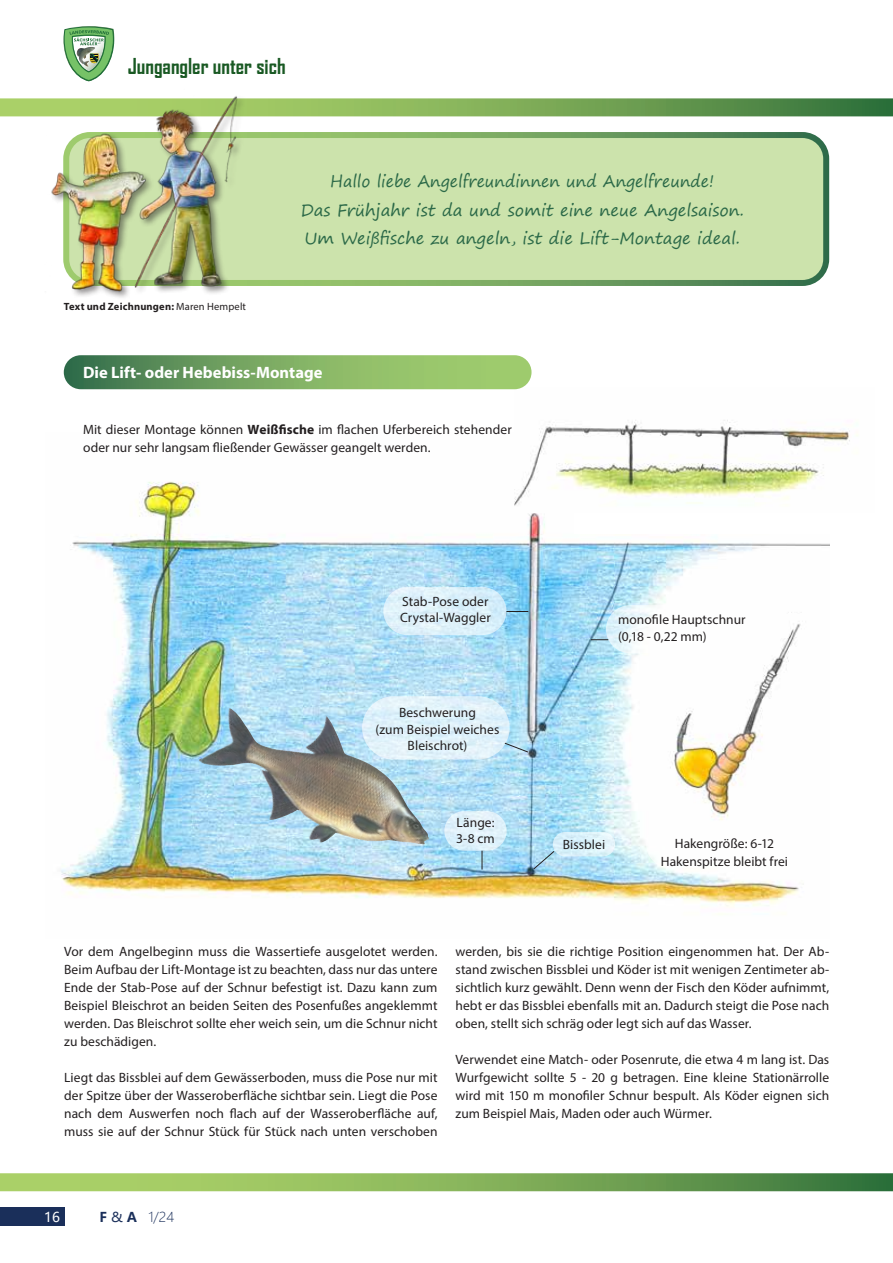
<style>
.page{position:relative;width:893px;height:1263px;background:#fff}
.page>*{position:absolute;margin:0;border:0;box-sizing:border-box;transform-origin:0 0}
.t1{font:700 21px "Agency FB";color:#195923}
.t2{font:16.5px/28.5px "Segoe Print";color:#2b6948;text-align:center;scale:.96 1}
.t3{font:700 16.5px "Myriad Pro";letter-spacing:.005em;color:#fff}
.t4{font:13.5px/18px "Myriad Pro";letter-spacing:.005em;color:#231f20}
.t5{font:300 13.5px "Microsoft Ya Hei";color:#1a2f5a}
.t6{font:13.5px "Microsoft Ya Hei";color:#fff}
.t7{font:700 10.5px "Myriad Pro";letter-spacing:.02em;color:#231f20}
.s1{font-weight:400}
.s2{font-weight:700}
</style>
<div class="page">
<div style="left:0;top:1208px;width:64px;height:18px;background:#1a2f5a"></div>
<svg style="left:63px;top:26px;width:51px;height:55px"></svg>
<svg style="left:0;top:98px;width:893px;height:18px;background:#77a757"></svg>
<svg style="left:0;top:1173px;width:893px;height:18px;background:#81af5a"></svg>
<img style="left:60px;top:481px;width:769px;height:426px">
<img style="left:199px;top:708px;width:119px;height:117px">
<div style="left:575px;top:432px;width:264px;height:102px;background:#fff"></div>
<img style="left:661px;top:614px;width:153px;height:209px">
<img style="left:515px;top:387px;width:343px;height:125px">
<div style="left:606px;top:605px;width:163px;height:48px;background:#fff;border-radius:24px"></div>
<div style="left:383px;top:587px;width:123px;height:48px;background:linear-gradient(to right,#e2f2fa,#d6eefa);border-radius:24px"></div>
<div style="left:444px;top:811px;width:63px;height:40px;background:#e0f1fa;border-radius:20px"></div>
<div style="left:553px;top:832px;width:62px;height:24px;background:linear-gradient(to right,#d2eefa,#e5f5fa);border-radius:12px"></div>
<div style="left:646px;top:820px;width:123px;height:48px;background:#fff;border-radius:24px"></div>
<div style="left:362px;top:696px;width:148px;height:63px;background:#e1f2fb;border-radius:32px"></div>
<svg style="left:506px;top:611px;width:22px;height:1px"></svg>
<svg style="left:591px;top:639px;width:17px;height:1px"></svg>
<svg style="left:504px;top:742px;width:25px;height:11px"></svg>
<svg style="left:533px;top:850px;width:22px;height:20px"></svg>
<svg style="left:482px;top:851px;width:1px;height:18px"></svg>
<div style="left:66px;top:135px;width:760px;height:148px;background:#cce3ac;border-radius:24px"></div>
<div style="left:63px;top:132px;width:766px;height:154px;border:6px solid #fff;border-radius:24px"></div>
<img style="left:43px;top:96px;width:211px;height:202px">
<svg style="left:64px;top:355px;width:467px;height:34px;background:#7aaa63"></svg>
<h1 class="t1" style="left:128px;top:53px;width:159px">Jungangler unter sich</h1>
<p class="t7" style="left:64px;top:299px;width:184px">Text und Zeichnungen: <span class="s1">Maren Hempelt</span></p>
<p class="t2" style="left:301px;top:167px;width:463px">Hallo liebe Angelfreundinnen und Angelfreunde!<br>Das Frühjahr ist da und somit eine neue Angelsaison.<br>Um Weißfische zu angeln, ist die Lift-Montage ideal.</p>
<p class="t3" style="left:83px;top:362px;width:241px">Die Lift- oder Hebebiss-Montage</p>
<p class="t4" style="left:83px;top:420px;width:430px">Mit dieser Montage können <span class="s2">Weißfische</span> im flachen Uferbereich stehender oder nur sehr langsam fließender Gewässer geangelt werden.</p>
<p class="t4" style="left:400px;top:593px;width:92px;line-height:16.5px">Stab-Pose oder<br>Crystal-Waggler</p>
<p class="t4" style="left:376px;top:704px;width:125px;line-height:16.5px;text-align:center">Beschwerung<br>(zum Beispiel weiches<br>Bleischrot)</p>
<p class="t4" style="left:456px;top:814px;width:40px;line-height:16.5px">Länge:<br>3-8 cm</p>
<p class="t4" style="left:618px;top:611px;width:129px;line-height:16.5px">monofile Hauptschnur (0,18 - 0,22 mm)</p>
<p class="t4" style="left:563px;top:835px;width:44px">Bissblei</p>
<p class="t4" style="left:661px;top:834px;width:129px;text-align:center">Hakengröße: 6-12<br>Hakenspitze bleibt frei</p>
<p class="t4" style="left:64px;top:942px;width:375px;text-align:justify">Vor dem Angelbeginn muss die Wassertiefe ausgelotet werden.<br>Beim Aufbau der Lift-Montage ist zu beachten, dass nur das untere Ende der Stab-Pose auf der Schnur befestigt ist. Dazu kann zum Beispiel Bleischrot an beiden Seiten des Posenfußes angeklemmt werden. Das Bleischrot sollte eher weich sein, um die Schnur nicht zu beschädigen.</p>
<p class="t4" style="left:64px;top:1068px;width:375px;text-align:justify">Liegt das Bissblei auf dem Gewässerboden, muss die Pose nur mit der Spitze über der Wasseroberfläche sichtbar sein. Liegt die Pose nach dem Auswerfen noch flach auf der Wasseroberfläche auf, muss sie auf der Schnur Stück für Stück nach unten verschoben</p>
<p class="t4" style="left:455px;top:942px;width:375px;text-align:justify">werden, bis sie die richtige Position eingenommen hat. Der Ab&shy;stand zwischen Bissblei und Köder ist mit wenigen Zentimeter ab&shy;sichtlich kurz gewählt. Denn wenn der Fisch den Köder aufnimmt, hebt er das Bissblei ebenfalls mit an. Dadurch steigt die Pose nach oben, stellt sich schräg oder legt sich auf das Wasser.</p>
<p class="t4" style="left:455px;top:1050px;width:375px;text-align:justify">Verwendet eine Match- oder Posenrute, die etwa 4 m lang ist. Das Wurfgewicht sollte 5 - 20 g betragen. Eine kleine Stationärrolle wird mit 150 m monofiler Schnur bespult. Als Köder eignen sich zum Beispiel Mais, Maden oder auch Würmer.</p>
<p class="t6" style="left:44px;top:1208px;width:17px">16</p>
<p class="t5" style="left:100px;top:1208px;width:76px"><span class="s2">F</span> <span class="s1">&amp;</span> <span class="s2">A</span> 1/24</p>
</div>
